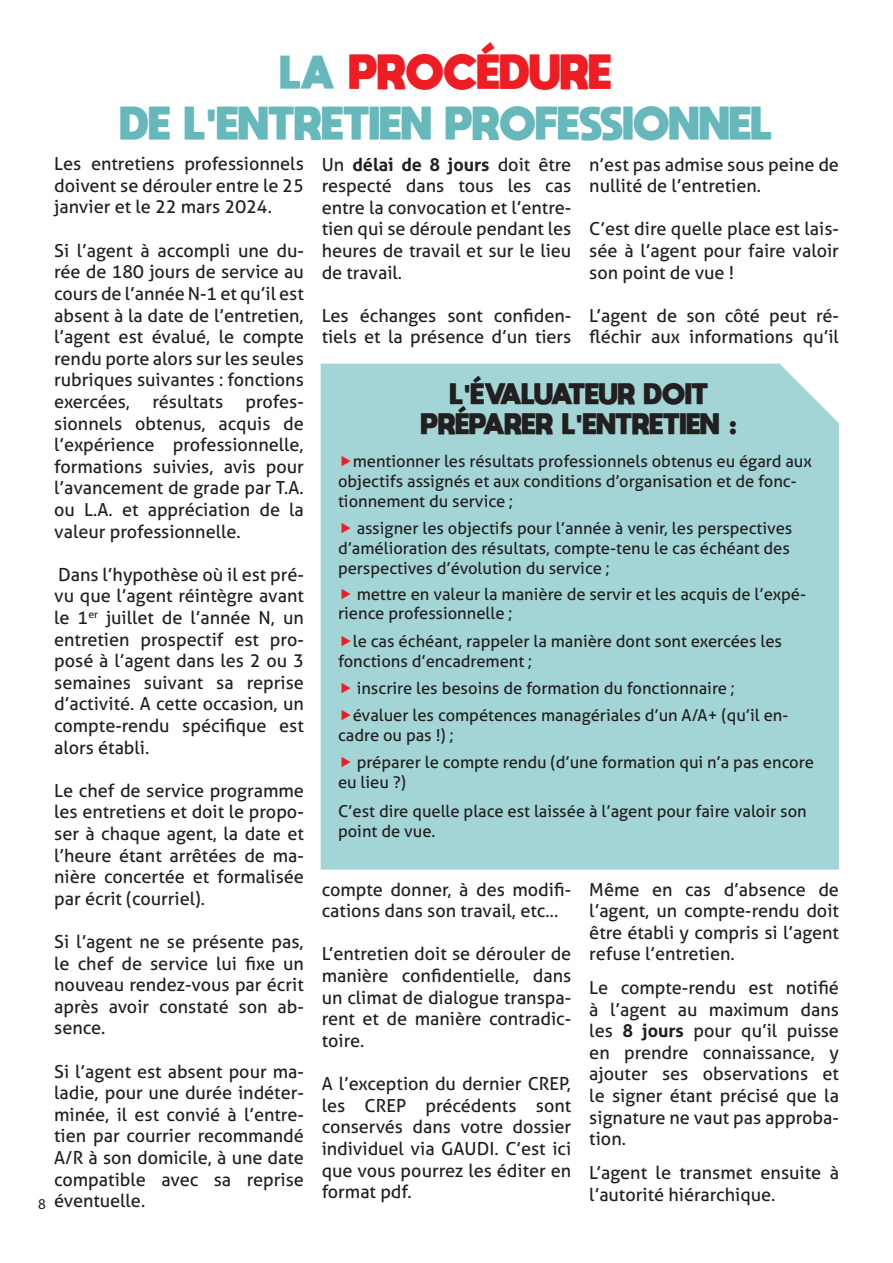
<style>
.page{position:relative;width:893px;height:1263px;background:#fff}
.page>*{position:absolute;margin:0;border:0;box-sizing:border-box;transform-origin:0 0}
.t1{font:800 34.5px "moon get";color:#ee1d23}
.t2{font:800 33px "moon get";color:#67b8bb}
.t3{font:800 21px/30px "moon get";color:#231f20;text-align:center}
.t4{font:18px/21.6px "Aller";color:#231f20;text-align:justify}
.t5{font:16.5px/19.8px "Aller";color:#231f20}
.t6{font:15px "Myriad Pro";color:#231f20}
.s1{font-size:33px;color:#67b8bb}
.s2{font-weight:700}
</style>
<div class="page">
<div style="left:321px;top:364px;width:518px;height:506px;background:#a3d4d6"></div>
<svg style="left:342px;top:456px;width:9px;height:10px"></svg>
<svg style="left:342px;top:523px;width:9px;height:10px"></svg>
<svg style="left:342px;top:588px;width:9px;height:11px"></svg>
<svg style="left:342px;top:635px;width:9px;height:11px"></svg>
<svg style="left:342px;top:682px;width:9px;height:11px"></svg>
<svg style="left:342px;top:710px;width:9px;height:10px"></svg>
<svg style="left:342px;top:757px;width:9px;height:10px"></svg>
<p class="t6" style="left:38px;top:1195px;width:9px">8</p>
<h1 class="t1" style="left:281px;top:50px;width:333px"><span class="s1">LA</span> PROCÉDURE</h1>
<h2 class="t2" style="left:120px;top:102px;width:653px">DE L'ENTRETIEN PROFESSIONNEL</h2>
<p class="t4" style="left:54px;top:153px;width:251px">Les entretiens professionnels doivent se dérouler entre le 25 janvier et le 22 mars 2024.</p>
<p class="t4" style="left:54px;top:239px;width:251px">Si l’agent à accompli une du&shy;rée de 180 jours de service au cours de l’année N-1 et qu’il est absent à la date de l’entretien, l’agent est évalué, le compte rendu porte alors sur les seules rubriques suivantes : fonctions exercées, résultats profes&shy;sionnels obtenus, acquis de l’expérience professionnelle, formations suivies, avis pour l’avancement de grade par T.A. ou L.A. et appréciation de la valeur professionnelle.</p>
<p class="t4" style="left:54px;top:563px;width:251px">Dans l’hypothèse où il est pré&shy;vu que l’agent réintègre avant le 1<sup>er</sup> juillet de l’année N, un entretien prospectif est pro&shy;posé à l’agent dans les 2 ou 3 semaines suivant sa reprise d’activité. A cette occasion, un compte-rendu spécifique est alors établi.</p>
<p class="t4" style="left:54px;top:779px;width:251px">Le chef de service programme les entretiens et doit le propo&shy;ser à chaque agent, la date et l’heure étant arrêtées de ma&shy;nière concertée et formalisée par écrit (courriel).</p>
<p class="t4" style="left:54px;top:931px;width:251px">Si l’agent ne se présente pas, le chef de service lui fixe un nouveau rendez-vous par écrit après avoir constaté son ab&shy;sence.</p>
<p class="t4" style="left:54px;top:1060px;width:251px">Si l’agent est absent pour ma&shy;ladie, pour une durée indéter&shy;minée, il est convié à l’entre&shy;tien par courrier recommandé A/R à son domicile, à une date compatible avec sa reprise éventuelle.</p>
<p class="t4" style="left:322px;top:153px;width:251px">Un <span class="s2">délai de 8 jours</span> doit être respecté dans tous les cas entre la convocation et l’entre&shy;tien qui se déroule pendant les heures de travail et sur le lieu de travail.</p>
<p class="t4" style="left:322px;top:304px;width:251px">Les échanges sont confiden&shy;tiels et la présence d’un tiers</p>
<p class="t4" style="left:589px;top:153px;width:251px">n’est pas admise sous peine de nullité de l’entretien.</p>
<p class="t4" style="left:589px;top:218px;width:251px">C’est dire quelle place est lais&shy;sée à l’agent pour faire valoir son point de vue !</p>
<p class="t4" style="left:589px;top:304px;width:251px">L’agent de son côté peut ré&shy;fléchir aux informations qu’il</p>
<p class="t3" style="left:421px;top:377px;width:318px">L'ÉVALUATEUR DOIT<br>PRÉPARER L'ENTRETIEN :</p>
<p class="t5" style="left:338px;top:451px;width:475px;text-indent:15px">mentionner les résultats professionnels obtenus eu égard aux objectifs assignés et aux conditions d’organisation et de fonc&shy;tionnement du service ;</p>
<p class="t5" style="left:338px;top:518px;width:456px;text-indent:19px">assigner les objectifs pour l’année à venir, les perspectives d’amélioration des résultats, compte-tenu le cas échéant des perspectives d’évolution du service ;</p>
<p class="t5" style="left:338px;top:584px;width:469px;text-indent:19px">mettre en valeur la manière de servir et les acquis de l’expé&shy;rience professionnelle ;</p>
<p class="t5" style="left:338px;top:631px;width:446px;text-indent:15px">le cas échéant, rappeler la manière dont sont exercées les fonctions d’encadrement ;</p>
<p class="t5" style="left:353px;top:674px;width:437px;line-height:27.3px">inscrire les besoins de formation du fonctionnaire ; évaluer les compétences managériales d’un A/A+ (qu’il en-</p>
<p class="t5" style="left:357px;top:721px;width:459px;line-height:27.3px;text-indent:-19px">cadre ou pas !) ;<br>préparer le compte rendu (d’une formation qui n’a pas encore</p>
<p class="t5" style="left:338px;top:768px;width:470px;line-height:28.8px">eu lieu ?)<br>C’est dire quelle place est laissée à l’agent pour faire valoir son</p>
<p class="t5" style="left:338px;top:821px;width:99px">point de vue.</p>
<p class="t4" style="left:322px;top:878px;width:251px">compte donner, à des modifi&shy;cations dans son travail, etc…</p>
<p class="t4" style="left:322px;top:943px;width:251px">L’entretien doit se dérouler de manière confidentielle, dans un climat de dialogue transpa&shy;rent et de manière contradic&shy;toire.</p>
<p class="t4" style="left:322px;top:1073px;width:251px">A l’exception du dernier CREP, les CREP précédents sont conservés dans votre dossier individuel via GAUDI. C’est ici que vous pourrez les éditer en format pdf.</p>
<p class="t4" style="left:589px;top:878px;width:251px">Même en cas d’absence de l’agent, un compte-rendu doit être établi y compris si l’agent refuse l’entretien.</p>
<p class="t4" style="left:589px;top:977px;width:251px">Le compte-rendu est notifié à l’agent au maximum dans les <span class="s2">8 jours</span> pour qu’il puisse en prendre connaissance, y ajouter ses observations et le signer étant précisé que la signature ne vaut pas approba&shy;tion.</p>
<p class="t4" style="left:589px;top:1161px;width:251px">L’agent le transmet ensuite à l’autorité hiérarchique.</p>
</div>
